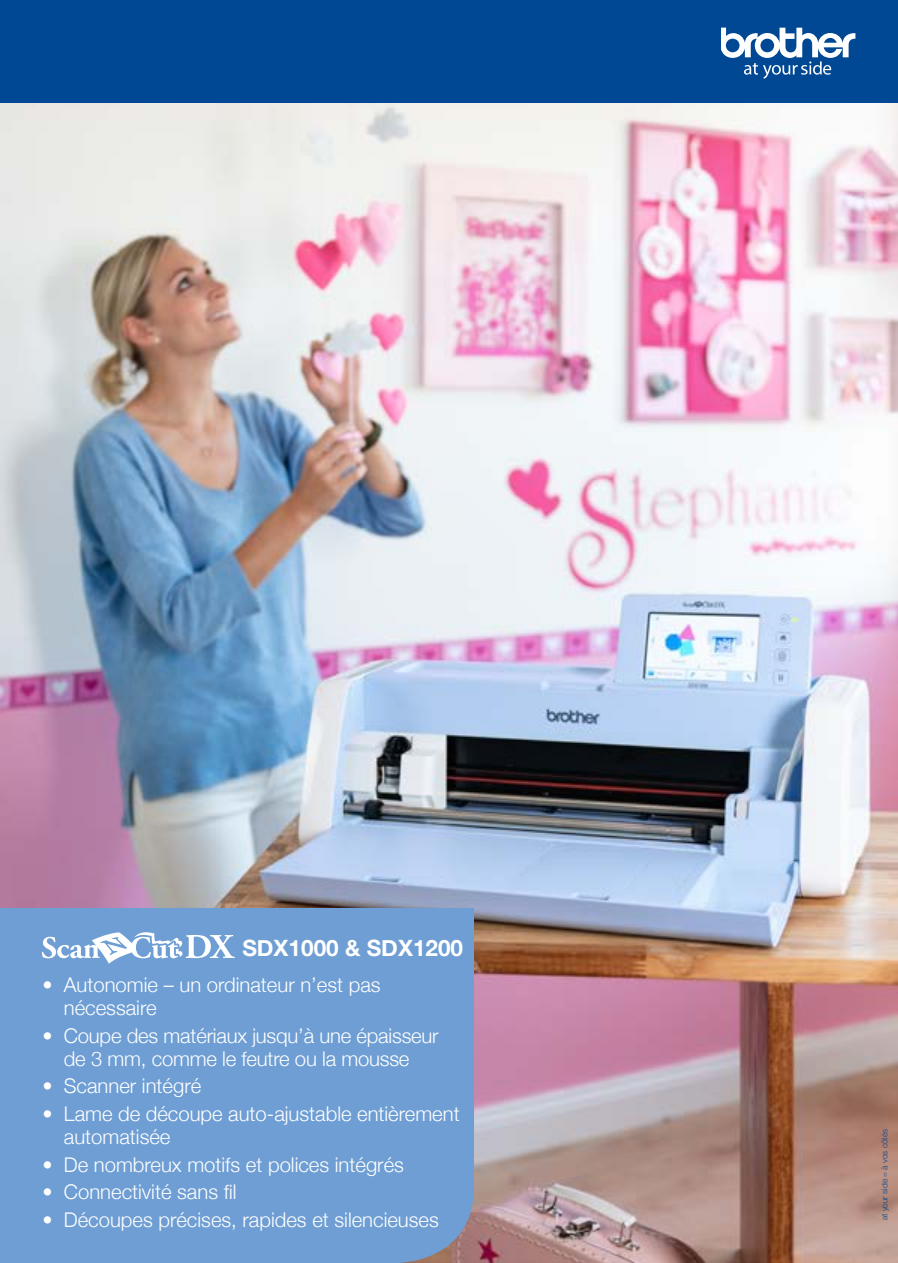
<style>
.page{position:relative;width:898px;height:1263px;background:#fff}
.page>*{position:absolute;margin:0;border:0;box-sizing:border-box;transform-origin:0 0}
.t1{font:700 22.5px "Helvetica Neue";color:#fff}
.t2{font:300 20.25px/23.2px "Helvetica Neue";color:#fff}
.t3{font:300 8.25px "Helvetica Neue";color:#004893}
</style>
<div class="page">
<img style="left:0;top:102px;width:897px;height:1161px">
<div style="left:0;top:0;width:897px;height:102px;background:#004893"></div>
<svg style="left:721px;top:28px;width:134px;height:51px"></svg>
<div style="left:0;top:908px;width:474px;height:355px;background:#6e9ed4"></div>
<svg style="left:42px;top:932px;width:193px;height:32px"></svg>
<p class="t1" style="left:242px;top:931px;width:222px">SDX1000 &amp; SDX1200</p>
<p class="t2" style="left:64px;top:971px;width:318px;text-indent:-21px">• Autonomie – un ordinateur n’est pas nécessaire</p>
<p class="t2" style="left:43px;top:1022px;width:397px;text-align:center">• Coupe des matériaux jusqu’à une épaisseur de 3 mm, comme le feutre ou la mousse</p>
<p class="t2" style="left:43px;top:1073px;width:160px">• Scanner intégré</p>
<p class="t2" style="left:64px;top:1100px;width:397px;text-indent:-21px">• Lame de découpe auto-ajustable entièrement automatisée</p>
<p class="t2" style="left:43px;top:1151px;width:363px">• De nombreux motifs et polices intégrés</p>
<p class="t2" style="left:43px;top:1179px;width:195px">• Connectivité sans fil</p>
<p class="t2" style="left:43px;top:1206px;width:397px">• Découpes précises, rapides et silencieuses</p>
<p class="t3" style="left:877px;top:1220px;width:93px;rotate:-90deg">at your side = à vos côtés</p>
</div>
